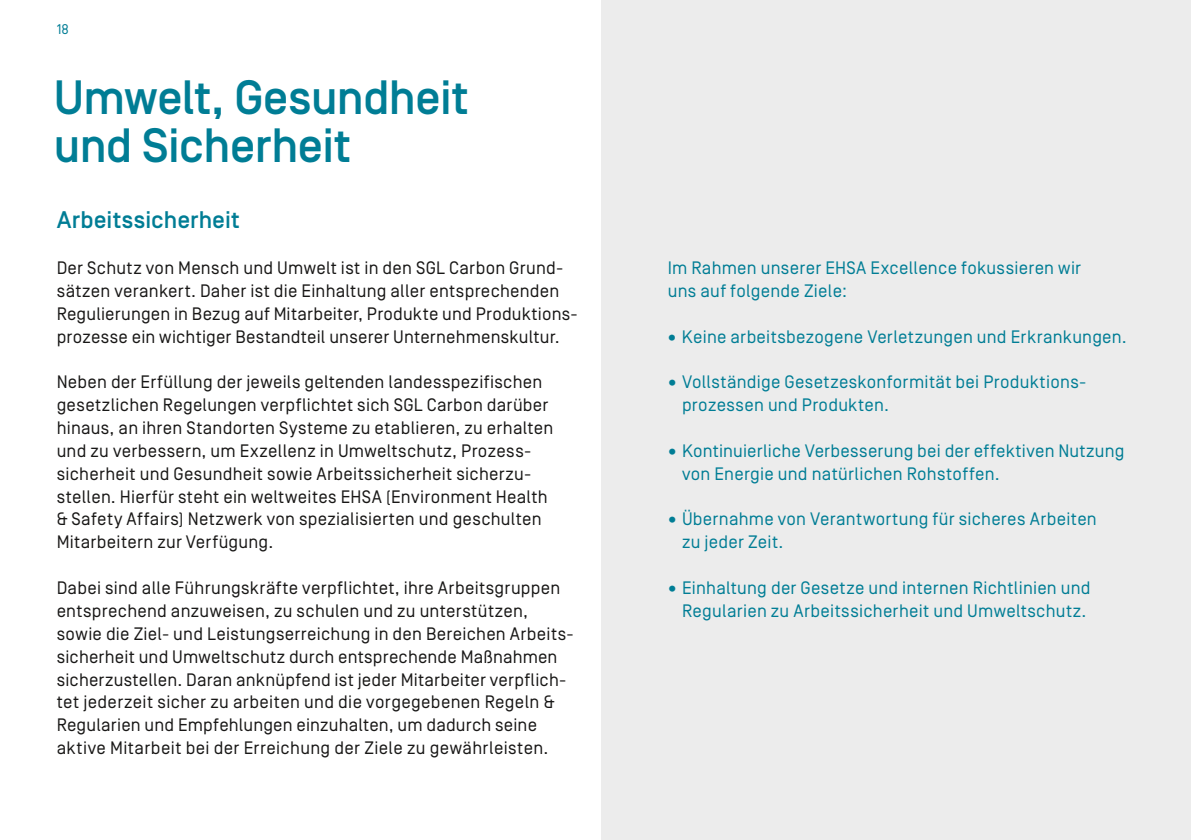
<style>
.page{position:relative;width:1191px;height:840px;background:#fff}
.page>*{position:absolute;margin:0;border:0;box-sizing:border-box;transform-origin:0 0}
.t1{font:500 48px/48px "Simplon Norm";letter-spacing:-.015em;color:#007d95}
.t2{font:500 24px "Simplon Norm";color:#007d95}
.t3{font:18px/22.8px "Simplon Norm";letter-spacing:.015em;color:#181716}
.t4{font:18px/22.8px "Simplon Norm";letter-spacing:.015em;color:#007d95}
.t5{font:14px "Simplon Norm";color:#007d95}
</style>
<div class="page">
<div style="left:601px;top:0;width:590px;height:839px;background:#ececec"></div>
<p class="t5" style="left:57px;top:22px;width:14px">18</p>
<h1 class="t1" style="left:54px;top:75px;width:416px">Umwelt, Gesundheit und Sicherheit</h1>
<h2 class="t2" style="left:57px;top:207px;width:185px">Arbeitssicherheit</h2>
<p class="t3" style="left:57px;top:256px;width:522px">Der Schutz von Mensch und Umwelt ist in den SGL Carbon Grund&shy;sätzen verankert. Daher ist die Einhaltung aller entsprechenden Regulierungen in Bezug auf Mitarbeiter, Produkte und Produktions&shy;prozesse ein wichtiger Bestandteil unserer Unternehmenskultur.</p>
<p class="t3" style="left:57px;top:371px;width:498px">Neben der Erfüllung der jeweils geltenden landesspezifischen gesetzlichen Regelungen verpflichtet sich SGL Carbon darüber hinaus, an ihren Standorten Systeme zu etablieren, zu erhalten und zu verbessern, um Exzellenz in Umweltschutz, Prozess&shy;sicherheit und Gesundheit sowie Arbeitssicherheit sicherzu&shy;stellen. Hierfür steht ein weltweites EHSA (Environment Health &amp; Safety Affairs) Netzwerk von spezialisierten und geschulten Mitarbeitern zur Verfügung.</p>
<p class="t3" style="left:57px;top:576px;width:518px">Dabei sind alle Führungskräfte verpflichtet, ihre Arbeitsgruppen entsprechend anzuweisen, zu schulen und zu unterstützen, sowie die Ziel- und Leistungserreichung in den Bereichen Arbeits&shy;sicherheit und Umweltschutz durch entsprechende Maßnahmen sicherzustellen. Daran anknüpfend ist jeder Mitarbeiter verpflich&shy;tet jederzeit sicher zu arbeiten und die vorgegebenen Regeln &amp; Regularien und Empfehlungen einzuhalten, um dadurch seine aktive Mitarbeit bei der Erreichung der Ziele zu gewährleisten.</p>
<p class="t4" style="left:668px;top:257px;width:415px">Im Rahmen unserer EHSA Excellence fokussieren wir uns auf folgende Ziele:</p>
<p class="t4" style="left:665px;top:325px;width:463px">• Keine arbeitsbezogene Verletzungen und Erkrankungen.</p>
<p class="t4" style="left:682px;top:371px;width:406px;text-indent:-17px">• Vollständige Gesetzeskonformität bei Produktions&shy;prozessen und Produkten.</p>
<p class="t4" style="left:682px;top:439px;width:444px;text-indent:-17px">• Kontinuierliche Verbesserung bei der effektiven Nutzung von Energie und natürlichen Rohstoffen.</p>
<p class="t4" style="left:682px;top:508px;width:416px;text-indent:-17px">• Übernahme von Verantwortung für sicheres Arbeiten zu jeder Zeit.</p>
<p class="t4" style="left:665px;top:576px;width:427px;text-align:right">• Einhaltung der Gesetze und internen Richtlinien und<br>Regularien zu Arbeitssicherheit und Umweltschutz.</p>
</div>
